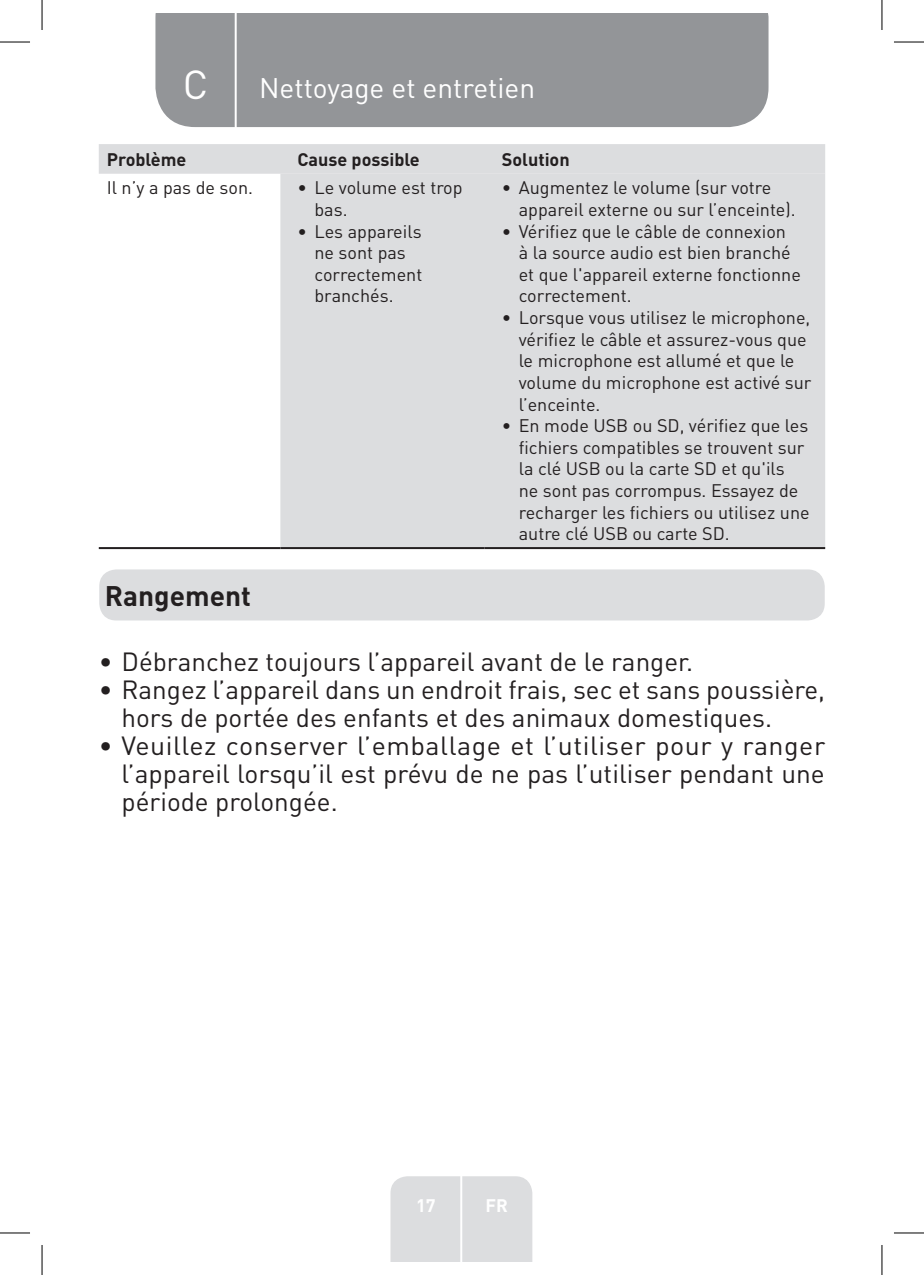
<style>
.page{position:relative;width:924px;height:1275px;background:#fff}
.page>*{position:absolute;margin:0;border:0;box-sizing:border-box;transform-origin:0 0}
.t1{font:40px "DIN Pro";color:#fff}
.TitreGauche__gabarit{font:28px "DIN Pro";color:#fff}
.Headline-01{font:700 28px "DIN Pro";color:#231f20}
.t2{font:26px/28px "DIN Pro";color:#231f20}
.Left__Table{font:18px/21.6px "DIN Pro";color:#231f20}
.Headline__Table{font:700 18px "DIN Pro";color:#231f20}
.t3{font:700 18px "DIN Pro";color:#fff}
</style>
<div class="page">
<div style="left:155px;top:14px;width:613px;height:113px;background:#939598"></div>
<div style="left:390px;top:1176px;width:142px;height:85px;background:#dcdddf"></div>
<hr style="left:460px;top:1153px;width:2px;height:108px;background:#fff">
<hr style="left:234px;top:14px;width:2px;height:116px;background:#fff">
<div style="left:99px;top:144px;width:725px;height:30px;background:#dcdddf"></div>
<div style="left:280px;top:174px;width:544px;height:373px;background:#dcdddf"></div>
<hr style="left:99px;top:547px;width:181px;height:2px;background:#231f20">
<hr style="left:280px;top:547px;width:204px;height:2px;background:#231f20">
<hr style="left:484px;top:547px;width:340px;height:2px;background:#231f20">
<div style="left:99px;top:569px;width:725px;height:51px;background:#dcdddf;border-radius:17px"></div>
<hr style="left:0;top:42px;width:30px;height:1px;background:#000">
<hr style="left:893px;top:42px;width:30px;height:1px;background:#000">
<hr style="left:0;top:1232px;width:30px;height:1px;background:#000">
<hr style="left:893px;top:1232px;width:30px;height:1px;background:#000">
<hr style="left:42px;top:0;width:1px;height:30px;background:#000">
<hr style="left:42px;top:1245px;width:1px;height:30px;background:#000">
<hr style="left:881px;top:0;width:1px;height:30px;background:#000">
<hr style="left:881px;top:1245px;width:1px;height:30px;background:#000">
<p class="t1" style="left:183px;top:57px;width:27px">C</p>
<p class="TitreGauche__gabarit" style="left:259px;top:69px;width:277px">Nettoyage et entretien</p>
<p class="Headline__Table" style="left:107px;top:147px;width:81px">Problème</p>
<p class="Headline__Table" style="left:297px;top:147px;width:124px">Cause possible</p>
<p class="Headline__Table" style="left:501px;top:147px;width:69px">Solution</p>
<p class="Left__Table" style="left:107px;top:176px;width:148px">Il n’y a pas de son.</p>
<p class="Left__Table" style="left:314px;top:176px;width:150px;text-indent:-17px">• Le volume est trop bas.</p>
<p class="Left__Table" style="left:314px;top:220px;width:109px;text-indent:-17px">• Les appareils ne sont pas correctement branchés.</p>
<p class="Left__Table" style="left:518px;top:176px;width:278px;text-indent:-17px">• Augmentez le volume (sur votre appareil externe ou sur l’enceinte).</p>
<p class="Left__Table" style="left:518px;top:220px;width:283px;text-indent:-17px">• Vérifiez que le câble de connexion<br>à la source audio est bien branché et que l'appareil externe fonctionne correctement.</p>
<p class="Left__Table" style="left:518px;top:306px;width:294px;text-indent:-17px">• Lorsque vous utilisez le microphone, vérifiez le câble et assurez-vous que le microphone est allumé et que le volume du microphone est activé sur l’enceinte.</p>
<p class="Left__Table" style="left:518px;top:414px;width:292px;text-indent:-17px">• En mode USB ou SD, vérifiez que les fichiers compatibles se trouvent sur la clé USB ou la carte SD et qu'ils<br>ne sont pas corrompus. Essayez de recharger les fichiers ou utilisez une autre clé USB ou carte SD.</p>
<p class="Headline-01" style="left:105px;top:576px;width:147px">Rangement</p>
<p class="t2" style="left:99px;top:646px;width:595px">• Débranchez toujours l’appareil avant de le ranger.</p>
<p class="t2" style="left:121px;top:674px;width:704px;text-indent:-23px">• Rangez l’appareil dans un endroit frais, sec et sans poussière, hors de portée des enfants et des animaux domestiques.</p>
<p class="t2" style="left:121px;top:730px;width:705px;text-align:justify;text-indent:-23px">• Veuillez conserver l’emballage et l’utiliser pour y ranger l’appareil lorsqu’il est prévu de ne pas l’utiliser pendant une période prolongée.</p>
<p class="t3" style="left:416px;top:1192px;width:21px">17</p>
<p class="t3" style="left:485px;top:1192px;width:24px">FR</p>
</div>
